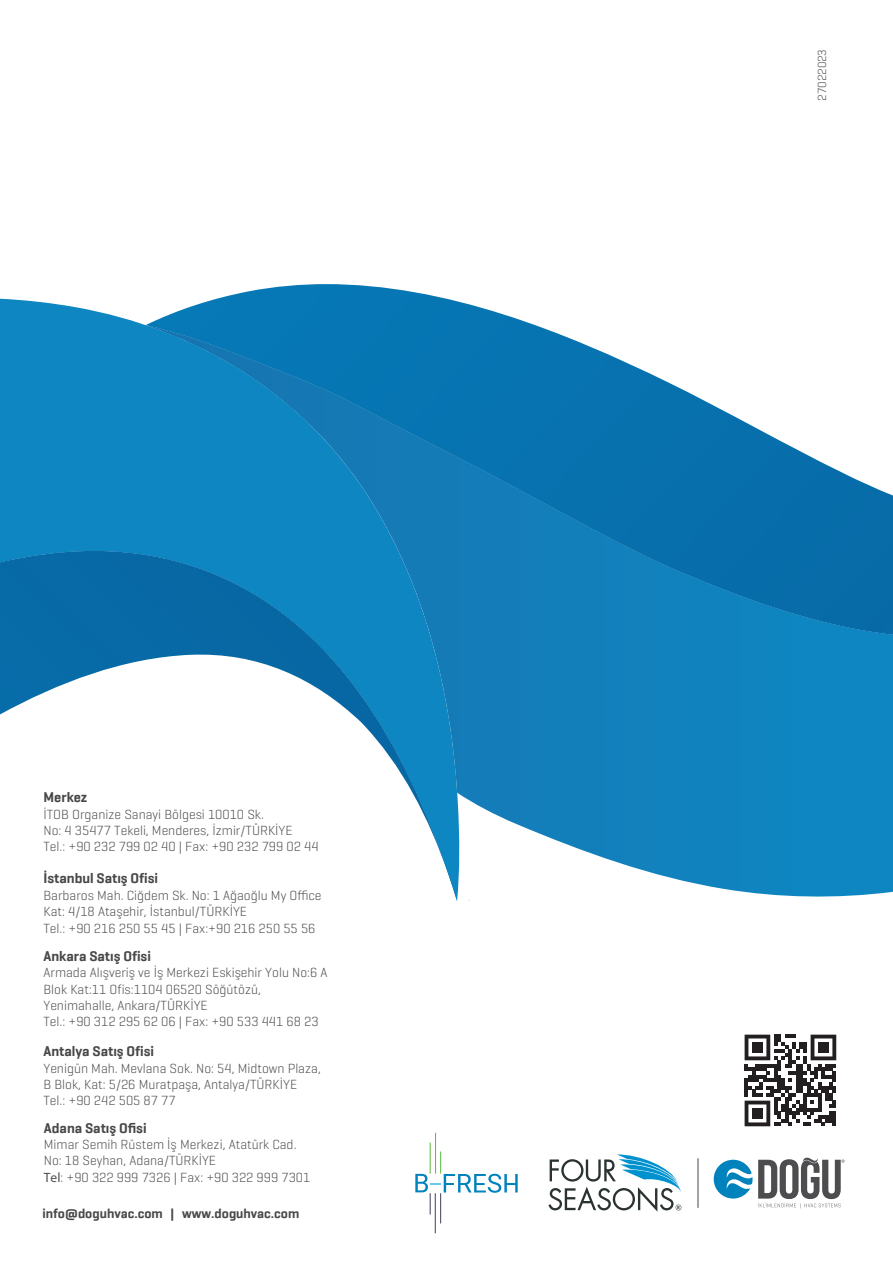
<style>
.page{position:relative;width:893px;height:1263px;background:#fff}
.page>*{position:absolute;margin:0;border:0;box-sizing:border-box;transform-origin:0 0}
.t1{font:600 14.4px "Geogrotesque";color:#474749}
.t2{font:300 13.5px/16.2px "Geogrotesque";color:#4c4c4e}
.t3{font:300 13.5px/16.2px "Geogrotesque";color:#4d4d4f}
.t4{font:600 13.5px "Geogrotesque";color:#48484a}
.t5{font:300 12px "Geogrotesque";color:#48484a}
.s1{color:#48484a}
.s2{font-family:"Myriad Pro";font-weight:400}
</style>
<div class="page">
<svg style="left:216px;top:284px;width:319px;height:41px"></svg>
<svg style="left:460px;top:325px;width:433px;height:572px"></svg>
<svg style="left:0;top:299px;width:460px;height:602px"></svg>
<hr style="left:698px;top:1158px;width:1px;height:50px;background:#48484a">
<svg style="left:714px;top:1160px;width:38px;height:38px"></svg>
<svg style="left:758px;top:1158px;width:87px;height:50px"></svg>
<svg style="left:548px;top:1154px;width:133px;height:58px"></svg>
<hr style="left:435px;top:1133px;width:1px;height:41px;background:#63bc46">
<hr style="left:430px;top:1142px;width:1px;height:32px;background:#63bc46">
<hr style="left:435px;top:1193px;width:1px;height:40px;background:#464560">
<hr style="left:440px;top:1193px;width:1px;height:30px;background:#464560">
<svg style="left:415px;top:1151px;width:103px;height:64px"></svg>
<svg style="left:745px;top:1035px;width:91px;height:91px"></svg>
<div style="left:752px;top:1042px;width:11px;height:11px;background:#231f20"></div>
<div style="left:818px;top:1042px;width:11px;height:11px;background:#231f20"></div>
<div style="left:752px;top:1108px;width:11px;height:11px;background:#231f20"></div>
<p class="t1" style="left:44px;top:788px;width:45px">Merkez</p>
<p class="t2" style="left:44px;top:806px;width:277px">İTOB Organize Sanayi Bölgesi 10010 Sk.<br>No: 4 35477 Tekeli, Menderes, İzmir/TÜRKİYE<br>Tel.: +90 232 799 02 40 | Fax: +90 232 799 02 44</p>
<p class="t1" style="left:44px;top:869px;width:116px">İstanbul Satış Ofisi</p>
<p class="t2" style="left:44px;top:887px;width:280px">Barbaros Mah. Ciğdem Sk. No: 1 Ağaoğlu My Office<br>Kat: 4/18 Ataşehir, İstanbul/TÜRKİYE<br>Tel.: +90 216 250 55 45 | Fax:+90 216 250 55 56</p>
<p class="t1" style="left:44px;top:947px;width:109px">Ankara Satış Ofisi</p>
<p class="t2" style="left:44px;top:964px;width:285px">Armada Alışveriş ve İş Merkezi Eskişehir Yolu No:6 A Blok Kat:11 Ofis:1104 06520 Söğütözü, Yenimahalle, Ankara/TÜRKİYE<br>Tel.: +90 312 295 62 06 | Fax: +90 533 441 68 23</p>
<p class="t1" style="left:44px;top:1042px;width:112px">Antalya Satış Ofisi</p>
<p class="t2" style="left:44px;top:1060px;width:279px">Yenigün Mah. Mevlana Sok. No: 54, Midtown Plaza,<br>B Blok, Kat: 5/26 Muratpaşa, Antalya/TÜRKİYE<br>Tel.: +90 242 505 87 77</p>
<p class="t1" style="left:44px;top:1119px;width:104px"><span class="s1">Adana</span> Satış Ofisi</p>
<p class="t3" style="left:44px;top:1136px;width:268px">Mimar Semih Rüstem İş Merkezi, Atatürk Cad.<br>No: 18 Seyhan, Adana/TÜRKİYE<br><span class="s2">Tel</span>: +90 322 999 7326 | Fax: +90 322 999 7301</p>
<p class="t4" style="left:43px;top:1205px;width:258px">info@doguhvac.com | www.doguhvac.com</p>
<p class="t5" style="left:815px;top:101px;width:53px;rotate:-90deg">27022023</p>
</div>
